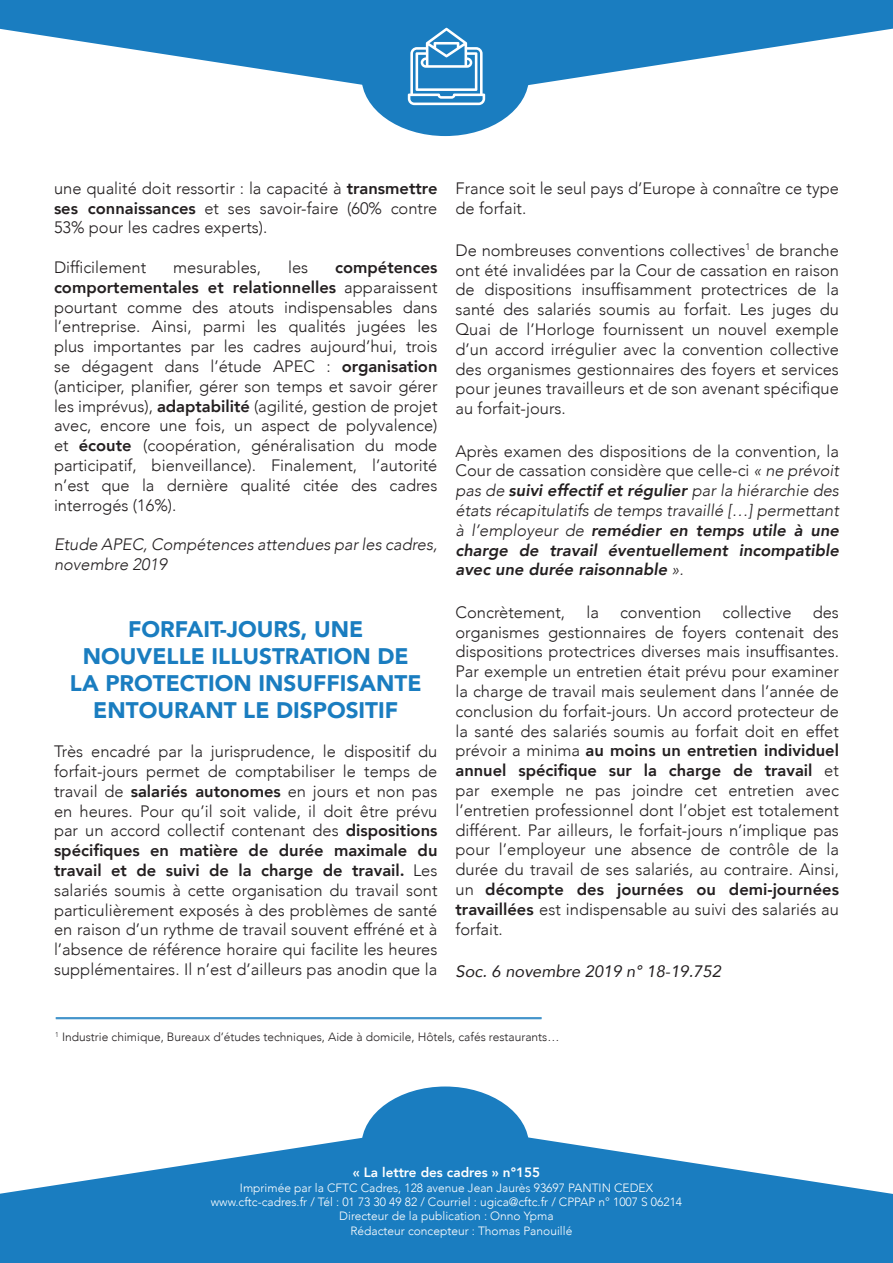
<style>
.page{position:relative;width:893px;height:1263px;background:#fff}
.page>*{position:absolute;margin:0;border:0;box-sizing:border-box;transform-origin:0 0}
.t1{font:900 22.5px/27px "Avenir";color:#1a7dc0;text-align:center}
.t2{font:300 16.5px/19.8px "Avenir";color:#231f20;text-align:justify}
.t3{font:italic 800 16.5px/19.8px "Avenir";color:#231f20;text-align:justify}
.t4{font:italic 300 16.5px/19.8px "Avenir";color:#231f20}
.t5{font:italic 16.5px "Avenir";color:#231f20}
.t6{font:800 13.5px "Avenir";color:#fff}
.t7{font:300 12px "Avenir";color:#fff}
.t8{font:300 12px "Avenir";color:#231f20}
.s1{font-weight:800}
.s2{font-weight:300;font-style:normal}
.s3{font-weight:300}
</style>
<div class="page">
<svg style="left:0;top:0;width:893px;height:97px;fill:#1a7dc0"></svg>
<div style="left:361px;top:17px;width:168px;height:119px;background:#1a7dc0;border-radius:50%"></div>
<svg style="left:408px;top:28px;width:77px;height:77px"></svg>
<hr style="left:56px;top:1017px;width:485px;height:1px;background:#1a7dc0">
<hr style="left:56px;top:1018px;width:485px;height:1px;background:#1a7dc0">
<svg style="left:0;top:1128px;width:893px;height:135px;fill:#1a7dc0"></svg>
<div style="left:361px;top:1086px;width:168px;height:119px;background:#1a7dc0;border-radius:50%"></div>
<p class="t2" style="left:54px;top:178px;width:385px">une qualité doit ressortir : la capacité à <span class="s1">transmettre ses connaissances</span> et ses savoir-faire (60% contre 53% pour les cadres experts).</p>
<p class="t2" style="left:54px;top:257px;width:94px">Difficilement</p>
<p class="t2" style="left:173px;top:257px;width:90px">mesurables,</p>
<p class="t2" style="left:288px;top:257px;width:22px">les</p>
<p class="t2" style="left:54px;top:257px;width:385px;text-indent:281px"><span class="s1">compétences comportementales et relationnelles</span> apparaissent pourtant comme des atouts indispensables dans l’entreprise. Ainsi, parmi les qualités jugées les plus importantes par les cadres aujourd’hui, trois se dégagent dans l’étude APEC : <span class="s1">organisation </span>(anticiper, planifier, gérer son temps et savoir gérer les imprévus), <span class="s1">adaptabilité</span> (agilité, gestion de projet avec, encore une fois, un aspect de polyvalence) et <span class="s1">écoute</span> (coopération, généralisation du mode participatif, bienveillance). Finalement, l’autorité n’est que la dernière qualité citée des cadres interrogés (16%).</p>
<p class="t4" style="left:54px;top:535px;width:385px">Etude APEC, Compétences attendues par les cadres, novembre 2019</p>
<p class="t1" style="left:70px;top:615px;width:353px">FORFAIT-JOURS, UNE<br>NOUVELLE ILLUSTRATION DE<br>LA PROTECTION INSUFFISANTE<br>ENTOURANT LE DISPOSITIF</p>
<p class="t2" style="left:54px;top:742px;width:385px">Très encadré par la jurisprudence, le dispositif du forfait-jours permet de comptabiliser le temps de travail de <span class="s1">salariés autonomes</span> en jours et non pas en heures. Pour qu’il soit valide, il doit être prévu par un accord collectif contenant des <span class="s1">dispositions spécifiques en matière de durée maximale du travail et de suivi de la charge de travail.</span> Les salariés soumis à cette organisation du travail sont particulièrement exposés à des problèmes de santé en raison d’un rythme de travail souvent effréné et à l’absence de référence horaire qui facilite les heures supplémentaires. Il n’est d’ailleurs pas anodin que la</p>
<p class="t2" style="left:455px;top:178px;width:385px">France soit le seul pays d’Europe à connaître ce type de forfait.</p>
<p class="t2" style="left:455px;top:240px;width:385px">De nombreuses conventions collectives<sup>1</sup> de branche ont été invalidées par la Cour de cassation en raison de dispositions insuffisamment protectrices de la santé des salariés soumis au forfait. Les juges du Quai de l’Horloge fournissent un nouvel exemple d’un accord irrégulier avec la convention collective des organismes gestionnaires des foyers et services pour jeunes travailleurs et de son avenant spécifique au forfait-jours.</p>
<p class="t3" style="left:455px;top:441px;width:385px"><span class="s2">Après examen des dispositions de la convention, la Cour de cassation considère que celle-ci</span> <span class="s3">« ne prévoit pas de</span> suivi effectif et régulier <span class="s3">par la hiérarchie des états récapitulatifs de temps travaillé […] permettant à l’employeur de</span> remédier en temps utile à une charge de travail éventuellement incompatible avec une durée raisonnable <span class="s3">».</span></p>
<p class="t2" style="left:455px;top:602px;width:111px">Concrètement,</p>
<p class="t2" style="left:586px;top:602px;width:14px">la</p>
<p class="t2" style="left:620px;top:602px;width:83px">convention</p>
<p class="t2" style="left:722px;top:602px;width:71px">collective</p>
<p class="t2" style="left:455px;top:602px;width:385px;text-indent:357px">des organismes gestionnaires de foyers contenait des dispositions protectrices diverses mais insuffisantes.<br>Par exemple un entretien était prévu pour examiner la charge de travail mais seulement dans l’année de conclusion du forfait-jours. Un accord protecteur de la santé des salariés soumis au forfait doit en effet prévoir a minima <span class="s1">au moins un entretien individuel annuel spécifique sur la charge de travail</span> et par exemple ne pas joindre cet entretien avec l’entretien professionnel dont l’objet est totalement différent. Par ailleurs, le forfait-jours n’implique pas pour l’employeur une absence de contrôle de la durée du travail de ses salariés, au contraire. Ainsi, un <span class="s1">décompte des journées ou demi-journées travaillées</span> est indispensable au suivi des salariés au forfait.</p>
<p class="t5" style="left:455px;top:961px;width:267px">Soc. 6 novembre 2019 n° 18-19.752</p>
<p class="t8" style="left:55px;top:1029px;width:506px"><sup>1</sup> Industrie chimique, Bureaux d’études techniques, Aide à domicile, Hôtels, cafés restaurants…</p>
<p class="t6" style="left:353px;top:1160px;width:189px">« La lettre des cadres » n°155</p>
<p class="t7" style="left:240px;top:1180px;width:415px">Imprimée par la CFTC Cadres, 128 avenue Jean Jaurès 93697 PANTIN CEDEX</p>
<p class="t7" style="left:211px;top:1195px;width:473px">www.cftc-cadres.fr / Tél : 01 73 30 49 82 / Courriel : ugica@cftc.fr / CPPAP n° 1007 S 06214</p>
<p class="t7" style="left:339px;top:1209px;width:216px">Directeur de la publication : Onno Ypma</p>
<p class="t7" style="left:350px;top:1223px;width:223px">Rédacteur concepteur : Thomas Panouillé</p>
</div>
